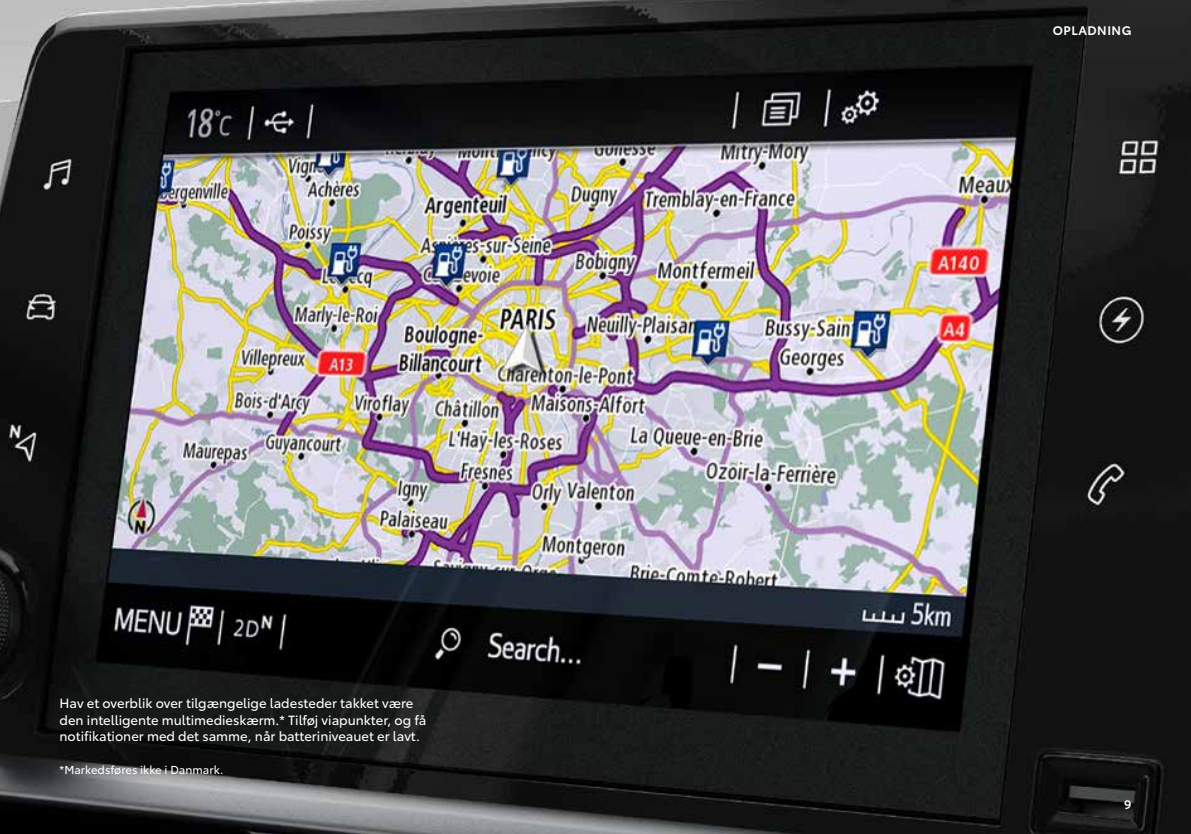
<style>
.page{position:relative;width:1191px;height:834px;background:#fff}
.page>*{position:absolute;margin:0;border:0;box-sizing:border-box;transform-origin:0 0}
.t1{font:13.12px/16.6px "Toyota Type";color:#fff}
.t2{font:600 12.25px "Toyota Type";letter-spacing:.04em;color:#fff}
.t3{font:11.38px "Toyota Type";color:#fff}
</style>
<div class="page">
<img style="left:0;top:0;width:1191px;height:833px">
<p class="t1" style="left:60px;top:693px;width:368px">Hav et overblik over tilgængelige ladesteder takket være den intelligente multimedieskærm.* Tilføj viapunkter, og få notifikationer med det samme, når batteriniveauet er lavt.</p>
<p class="t3" style="left:60px;top:761px;width:165px">*Markedsføres ikke i Danmark.</p>
<p class="t2" style="left:1052px;top:21px;width:80px">OPLADNING</p>
<p class="t2" style="left:1124px;top:794px;width:9px">9</p>
</div>
